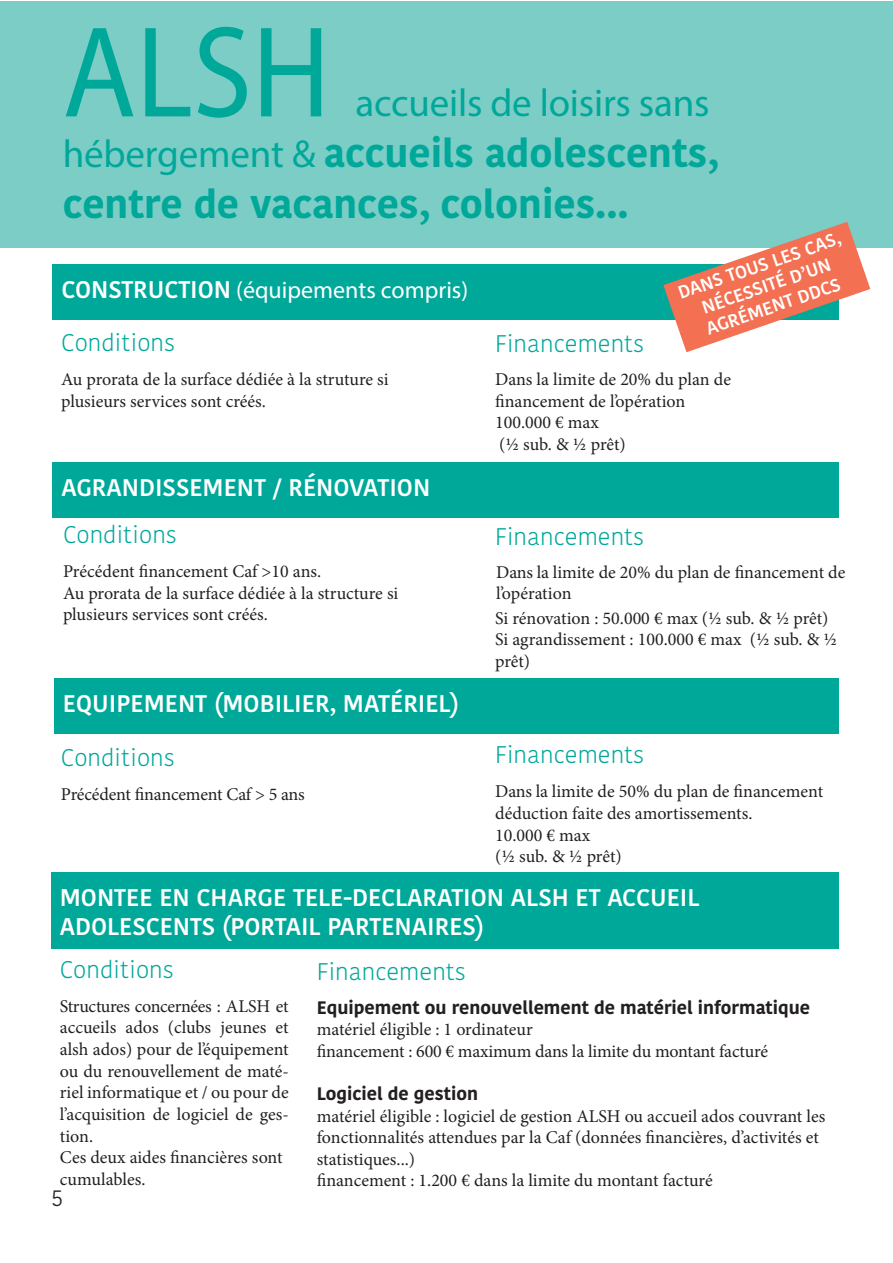
<style>
.page{position:relative;width:893px;height:1263px;background:#fff}
.page>*{position:absolute;margin:0;border:0;box-sizing:border-box;transform-origin:0 0}
.t1{font:130.8px "Myriad Pro";color:#00a89a;scale:.92 1}
.t2{font:700 39px/51px "Kohinoor Devanagari";color:#00a89a}
.t3{font:39px "Myriad Pro";letter-spacing:-.005em;color:#00a89a}
.t4{font:500 24px/28.8px "Kohinoor Devanagari";color:#fff}
.t5{font:300 24px "Kohinoor Devanagari";color:#00a89a}
.t6{font:24px "Myriad Pro";color:#fff}
.t7{font:300 24px "Kohinoor Devanagari";color:#231f20}
.t8{font:18px/21.6px "Minion Pro";color:#231f20}
.t9{font:700 18px "Kohinoor Devanagari";color:#231f20}
.t10{font:500 18px/21.6px "Kohinoor Devanagari";color:#fff;text-align:center}
.s1{font-family:"Myriad Pro";font-weight:400}
.s2{font-family:"Kohinoor Devanagari";font-weight:500}
</style>
<div class="page">
<div style="left:0;top:1px;width:892px;height:247px;background:#7dcdc7"></div>
<div style="left:54px;top:679px;width:785px;height:55px;background:#00a89a"></div>
<div style="left:53px;top:264px;width:786px;height:56px;background:#00a89a"></div>
<div style="left:53px;top:462px;width:786px;height:55px;background:#00a89a"></div>
<div style="left:51px;top:872px;width:788px;height:76px;background:#00a89a"></div>
<svg style="left:663px;top:222px;width:207px;height:130px"></svg>
<h1 class="t1" style="left:63px;top:-8px;width:292px">ALSH</h1>
<h2 class="t3" style="left:356px;top:79px;width:356px">accueils de loisirs sans</h2>
<h2 class="t2" style="left:63px;top:128px;width:657px"><span class="s1">hébergement &amp;</span> accueils adolescents, centre de vacances, colonies...</h2>
<h3 class="t6" style="left:61px;top:275px;width:408px"><span class="s2">CONSTRUCTION</span> (équipements compris)</h3>
<h3 class="t5" style="left:61px;top:329px;width:116px">Conditions</h3>
<p class="t8" style="left:61px;top:369px;width:329px">Au prorata de la surface dédiée à la struture si plusieurs services sont créés.</p>
<h3 class="t4" style="left:61px;top:473px;width:370px">AGRANDISSEMENT / RÉNOVATION</h3>
<h3 class="t5" style="left:63px;top:521px;width:116px">Conditions</h3>
<p class="t8" style="left:63px;top:561px;width:337px">Précédent financement Caf &gt;10 ans.<br>Au prorata de la surface dédiée à la structure si plusieurs services sont créés.</p>
<h3 class="t4" style="left:63px;top:690px;width:398px">EQUIPEMENT (MOBILIER, MATÉRIEL)</h3>
<h3 class="t5" style="left:61px;top:744px;width:116px">Conditions</h3>
<p class="t8" style="left:61px;top:783px;width:245px">Précédent financement Caf &gt; 5 ans</p>
<p class="t10" style="left:675px;top:283px;width:172px;rotate:-19deg">DANS TOUS LES CAS,<br>NÉCESSITÉ D’UN<br>AGRÉMENT DDCS</p>
<h3 class="t5" style="left:495px;top:329px;width:151px">Financements</h3>
<p class="t8" style="left:495px;top:369px;width:237px">Dans la limite de 20% du plan de financement de l’opération<br>100.000 € max<br>(½ sub. &amp; ½ prêt)</p>
<h3 class="t5" style="left:495px;top:523px;width:151px">Financements</h3>
<p class="t8" style="left:496px;top:561px;width:351px">Dans la limite de 20% du plan de financement de l’opération</p>
<p class="t8" style="left:495px;top:607px;width:344px">Si rénovation : 50.000 € max (½ sub. &amp; ½ prêt)<br>Si agrandissement : 100.000 € max (½ sub. &amp; ½ prêt)</p>
<h3 class="t5" style="left:495px;top:741px;width:151px">Financements</h3>
<p class="t8" style="left:495px;top:781px;width:329px">Dans la limite de 50% du plan de financement déduction faite des amortissements.<br>10.000 € max<br>(½ sub. &amp; ½ prêt)</p>
<h3 class="t4" style="left:60px;top:883px;width:641px">MONTEE EN CHARGE TELE-DECLARATION ALSH ET ACCUEIL<br>ADOLESCENTS (PORTAIL PARTENAIRES)</h3>
<h3 class="t5" style="left:60px;top:956px;width:116px">Conditions</h3>
<p class="t8" style="left:60px;top:995px;width:230px">Structures concernées : ALSH et accueils ados (clubs jeunes et alsh ados) pour de l’équipement ou du renouvellement de maté&shy;riel informatique et / ou pour de l’acquisition de logiciel de ges&shy;tion.<br>Ces deux aides financières sont cumulables.</p>
<h3 class="t5" style="left:317px;top:958px;width:151px">Financements</h3>
<p class="t9" style="left:317px;top:997px;width:495px">Equipement ou renouvellement de matériel informatique</p>
<p class="t8" style="left:317px;top:1019px;width:453px">matériel éligible : 1 ordinateur<br>financement : 600 € maximum dans la limite du montant facturé</p>
<p class="t9" style="left:317px;top:1083px;width:163px">Logiciel de gestion</p>
<p class="t8" style="left:317px;top:1105px;width:510px">matériel éligible : logiciel de gestion ALSH ou accueil ados couvrant les fonctionnalités attendues par la Caf (données financières, d’activités et statistiques...)<br>financement : 1.200 € dans la limite du montant facturé</p>
<h3 class="t7" style="left:51px;top:1184px;width:13px">5</h3>
</div>
